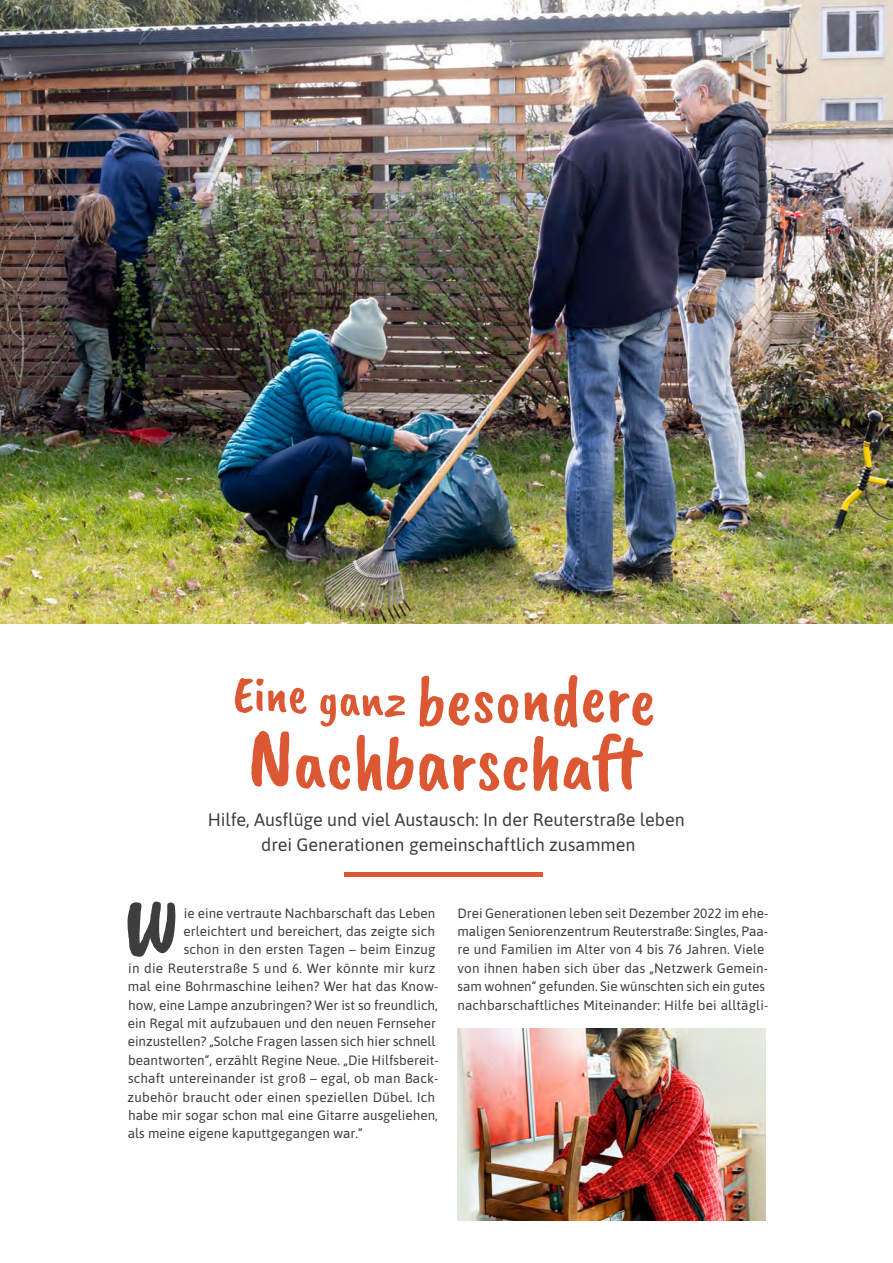
<style>
.page{position:relative;width:893px;height:1263px;background:#fff}
.page>*{position:absolute;margin:0;border:0;box-sizing:border-box;transform-origin:0 0}
.t1{font:84.15px "Caveat Brush";color:#3e3e3f}
.t2{font:78.3px "Caveat Brush";letter-spacing:-.02em;color:#dc5833}
.t3{font:69.3px "Caveat Brush";letter-spacing:-.01em;color:#dc5833}
.t4{font:18px/25.5px "Asap";letter-spacing:-.005em;color:#3e3e3f;text-align:center}
.t5{font:13.5px/18.3px "Asap";color:#3e3e3f}
.t6{font:13.5px "Asap";letter-spacing:.02em;color:#3e3e3f}
.s1{font-size:51.6px}
.s2{font-size:86.25px}
</style>
<div class="page">
<img style="left:0;top:0;width:893px;height:624px">
<hr style="left:344px;top:872px;width:198px;height:4px;background:#dc5833">
<img style="left:457px;top:1028px;width:308px;height:192px">
<h3 class="t3" style="left:233px;top:660px;width:424px"><sup>Eine</sup> <span class="s1">ganz</span> besondere</h3>
<h2 class="t2" style="left:248px;top:717px;width:397px"><span class="s2">N</span>achbarschaft</h2>
<h3 class="t4" style="left:208px;top:806px;width:478px">Hilfe, Ausflüge und viel Austausch: In der Reuterstraße leben drei Generationen gemeinschaftlich zusammen</h3>
<h1 class="t1" style="left:124px;top:879px;width:57px">W</h1>
<p class="t5" style="left:184px;top:903px;width:253px">ie eine vertraute Nachbarschaft das Leben</p>
<p class="t5" style="left:184px;top:921px;width:253px">erleichtert und bereichert, das zeigte sich</p>
<p class="t5" style="left:184px;top:940px;width:253px">schon in den ersten Tagen – beim Einzug</p>
<p class="t6" style="left:128px;top:959px;width:309px">in die Reuterstraße 5 und 6. Wer könnte mir kurz</p>
<p class="t5" style="left:128px;top:977px;width:312px">mal eine Bohrmaschine leihen? Wer hat das Know-</p>
<p class="t5" style="left:128px;top:995px;width:311px">how, eine Lampe anzubringen? Wer ist so freundlich,</p>
<p class="t5" style="left:128px;top:1013px;width:310px">ein Regal mit aufzubauen und den neuen Fernseher</p>
<p class="t5" style="left:128px;top:1032px;width:309px">einzustellen? „Solche Fragen lassen sich hier schnell</p>
<p class="t5" style="left:128px;top:1050px;width:312px">beantworten“, erzählt Regine Neue. „Die Hilfsbereit-</p>
<p class="t5" style="left:128px;top:1068px;width:312px">schaft untereinander ist groß – egal, ob man Back-</p>
<p class="t5" style="left:128px;top:1087px;width:309px">zubehör braucht oder einen speziellen Dübel. Ich</p>
<p class="t5" style="left:128px;top:1105px;width:311px">habe mir sogar schon mal eine Gitarre ausgeliehen,</p>
<p class="t5" style="left:128px;top:1124px;width:237px">als meine eigene kaputtgegangen war.“</p>
<p class="t5" style="left:457px;top:903px;width:312px">Drei Generationen leben seit Dezember 2022 im ehe&shy;maligen Seniorenzentrum Reuterstraße: Singles, Paa&shy;re und Familien im Alter von 4 bis 76 Jahren. Viele von ihnen haben sich über das „Netzwerk Gemein&shy;sam wohnen“ gefunden. Sie wünschten sich ein gutes nachbarschaftliches Miteinander: Hilfe bei alltägli-</p>
</div>
